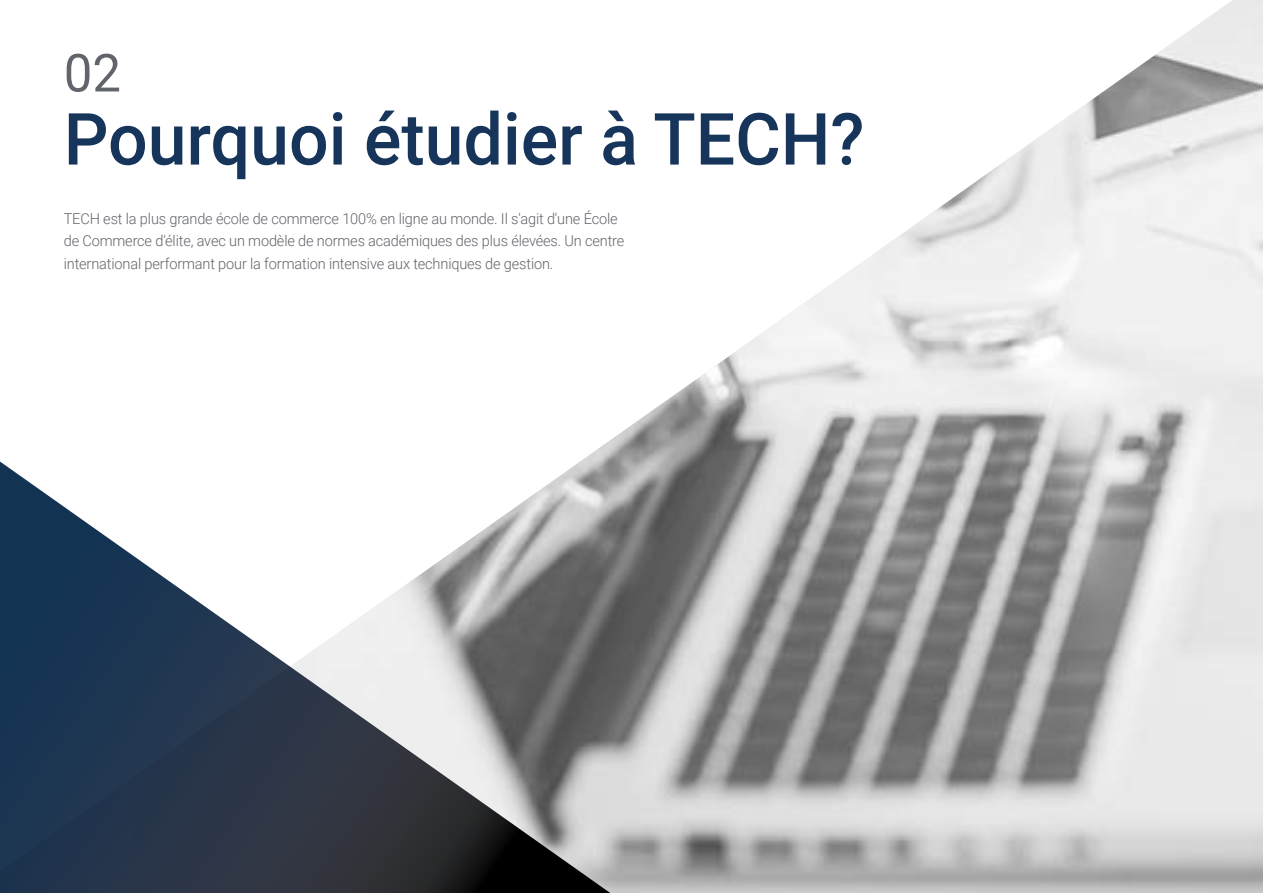
<style>
.page{position:relative;width:1263px;height:893px;background:#fff}
.page>*{position:absolute;margin:0;border:0;box-sizing:border-box;transform-origin:0 0}
.t1{font:500 72px "Roboto";color:#17355b}
.t2{font:52.5px "Roboto";color:#61646a}
.t3{font:300 15px/22.5px "Roboto";letter-spacing:-.01em;color:#61646a}
</style>
<div class="page">
<img style="left:602px;top:0;width:661px;height:893px">
<svg style="left:0;top:446px;width:640px;height:447px"></svg>
<h2 class="t2" style="left:64px;top:36px;width:59px">02</h2>
<h1 class="t1" style="left:64px;top:89px;width:802px">Pourquoi étudier à TECH?</h1>
<p class="t3" style="left:64px;top:207px;width:562px">TECH est la plus grande école de commerce 100% en ligne au monde. Il s'agit d'une École de Commerce d'élite, avec un modèle de normes académiques des plus élevées. Un centre international performant pour la formation intensive aux techniques de gestion.</p>
</div>
